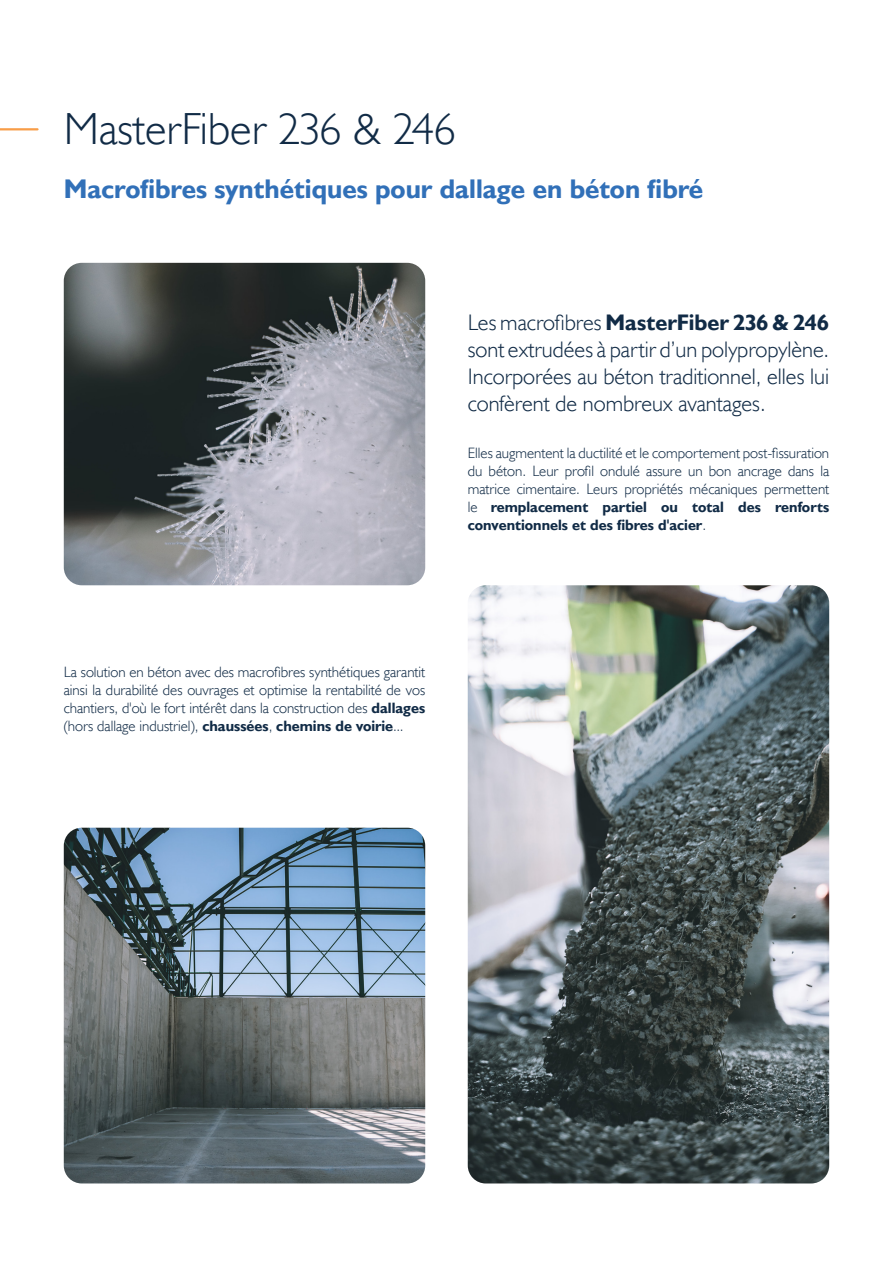
<style>
.page{position:relative;width:893px;height:1263px;background:#fff}
.page>*{position:absolute;margin:0;border:0;box-sizing:border-box;transform-origin:0 0}
.t1{font:300 45px "Humanist 521 BT";color:#112b46}
.t2{font:700 27px "Humanist 521 BT";color:#3170b8}
.t3{font:300 22.5px/27px "Humanist 521 BT";color:#112b46;text-align:justify}
.t4{font:300 15px/18px "Humanist 521 BT";color:#112b46;text-align:justify}
.s1{font-weight:700}
</style>
<div class="page">
<img style="left:468px;top:585px;width:361px;height:598px">
<img style="left:64px;top:263px;width:361px;height:322px">
<img style="left:64px;top:828px;width:361px;height:355px">
<hr style="left:0;top:128px;width:38px;height:2px;background:#f89d48">
<h1 class="t1" style="left:64px;top:101px;width:394px">MasterFiber 236 &amp; 246</h1>
<h2 class="t2" style="left:64px;top:172px;width:641px">Macrofibres synthétiques pour dallage en béton fibré</h2>
<h3 class="t3" style="left:468px;top:309px;width:363px">Les macrofibres <span class="s1">MasterFiber 236 &amp; 246 </span>sont extrudées à partir d’un polypropylène.<br>Incorporées au béton traditionnel, elles lui confèrent de nombreux avantages.</h3>
<p class="t4" style="left:468px;top:444px;width:363px">Elles augmentent la ductilité et le comportement post-fissuration du béton. Leur profil ondulé assure un bon ancrage dans la matrice cimentaire. Leurs propriétés mécaniques permettent le <span class="s1">remplacement partiel ou total des renforts conventionnels et des fibres d'acier</span>.</p>
<p class="t4" style="left:64px;top:663px;width:363px">La solution en béton avec des macrofibres synthétiques garantit ainsi la durabilité des ouvrages et optimise la rentabilité de vos chantiers, d'où le fort intérêt dans la construction des <span class="s1">dallages </span>(hors dallage industriel), <span class="s1">chaussées</span>, <span class="s1">chemins de voirie</span>...</p>
</div>
